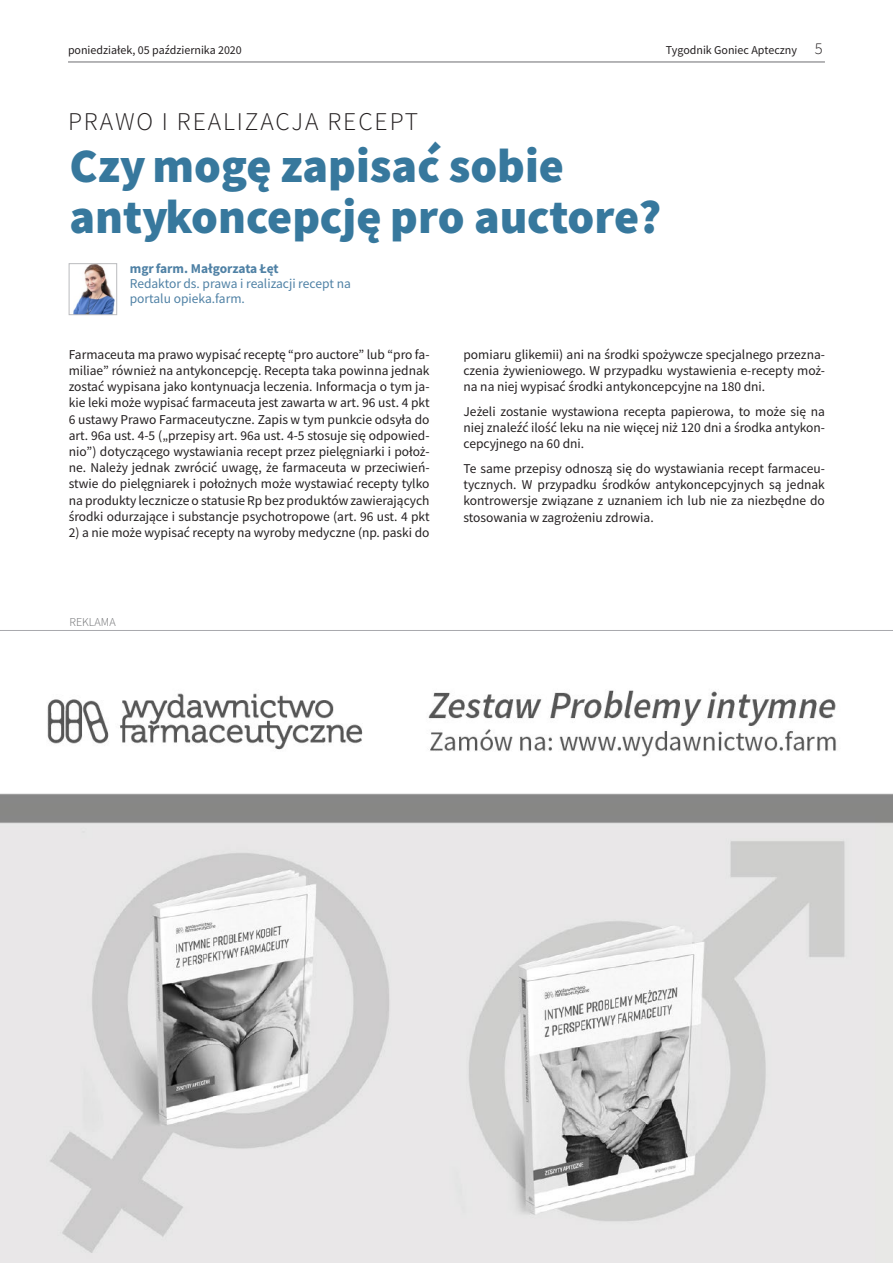
<style>
.page{position:relative;width:893px;height:1263px;background:#fff}
.page>*{position:absolute;margin:0;border:0;box-sizing:border-box;transform-origin:0 0}
.A02_Tytuł_artykułu{font:48px/51px "Source Sans Variable";letter-spacing:.05em;color:#37789d}
.A14_Nazwa_działu__DU{font:300 25.5px "Source Sans Pro";letter-spacing:.075em;color:#231f20}
.A01_Podstawowy_tekst{font:13.5px/16.2px "Source Sans Variable";letter-spacing:.02em;color:#231f20;text-align:justify}
.A06_Afiliacja_autora{font:13.5px/15px "Source Sans Variable";letter-spacing:.02em;color:#4f81a5}
.A04_Imię_i_nazwisko{font:13.5px "Source Sans Variable";letter-spacing:.05em;color:#4f81a5}
.t1{font:12px "Source Sans Variable";letter-spacing:.02em;color:#231f20}
.A11_Napis__REKLAMA{font:12px "Source Sans Variable";letter-spacing:.01em;color:#6c6d70}
.s1{font-family:"Source Sans Pro";font-weight:300;font-size:16.5px}
</style>
<div class="page">
<hr style="left:68px;top:62px;width:757px;height:1px;background:#6c6d70">
<img style="left:73px;top:265px;width:42px;height:48px">
<div style="left:69px;top:263px;width:48px;height:52px;border:1px solid #babbbe"></div>
<img style="left:0;top:690px;width:893px;height:573px">
<p class="t1" style="left:68px;top:43px;width:175px">poniedziałek, 05 października 2020</p>
<p class="t1" style="left:666px;top:43px;width:158px">Tygodnik Goniec Apteczny <span class="s1">5</span></p>
<p class="A14_Nazwa_działu__DU" style="left:68px;top:106px;width:352px">PRAWO I REALIZACJA RECEPT</p>
<p class="A02_Tytuł_artykułu" style="left:69px;top:141px;width:589px">Czy mogę zapisać sobie antykoncepcję pro auctore?</p>
<p class="A04_Imię_i_nazwisko" style="left:130px;top:261px;width:149px">mgr farm. Małgorzata Łęt</p>
<p class="A06_Afiliacja_autora" style="left:130px;top:276px;width:222px">Redaktor ds. prawa i realizacji recept na portalu opieka.farm.</p>
<p class="A01_Podstawowy_tekst" style="left:69px;top:346px;width:362px">Farmaceuta ma prawo wypisać receptę “pro auctore” lub “pro fa&shy;miliae” również na antykoncepcję. Recepta taka powinna jednak zostać wypisana jako kontynuacja leczenia. Informacja o tym ja&shy;kie leki może wypisać farmaceuta jest zawarta w art. 96 ust. 4 pkt 6 ustawy Prawo Farmaceutyczne. Zapis w tym punkcie odsyła do art. 96a ust. 4-5 („przepisy art. 96a ust. 4-5 stosuje się odpowied&shy;nio”) dotyczącego wystawiania recept przez pielęgniarki i położ&shy;ne. Należy jednak zwrócić uwagę, że farmaceuta w przeciwień&shy;stwie do pielęgniarek i położnych może wystawiać recepty tylko na produkty lecznicze o statusie Rp bez produktów zawierających środki odurzające i substancje psychotropowe (art. 96 ust. 4 pkt</p>
<p class="A01_Podstawowy_tekst" style="left:69px;top:525px;width:362px">2) a nie może wypisać recepty na wyroby medyczne (np. paski do</p>
<p class="A11_Napis__REKLAMA" style="left:69px;top:614px;width:48px">REKLAMA</p>
<p class="A01_Podstawowy_tekst" style="left:463px;top:346px;width:363px">pomiaru glikemii) ani na środki spożywcze specjalnego przezna&shy;czenia żywieniowego. W przypadku wystawienia e-recepty moż&shy;na na niej wypisać środki antykoncepcyjne na 180 dni.</p>
<p class="A01_Podstawowy_tekst" style="left:463px;top:403px;width:363px">Jeżeli zostanie wystawiona recepta papierowa, to może się na niej znaleźć ilość leku na nie więcej niż 120 dni a środka antykon&shy;cepcyjnego na 60 dni.</p>
<p class="A01_Podstawowy_tekst" style="left:463px;top:461px;width:363px">Te same przepisy odnoszą się do wystawiania recept farmaceu&shy;tycznych. W przypadku środków antykoncepcyjnych są jednak kontrowersje związane z uznaniem ich lub nie za niezbędne do stosowania w zagrożeniu zdrowia.</p>
</div>
